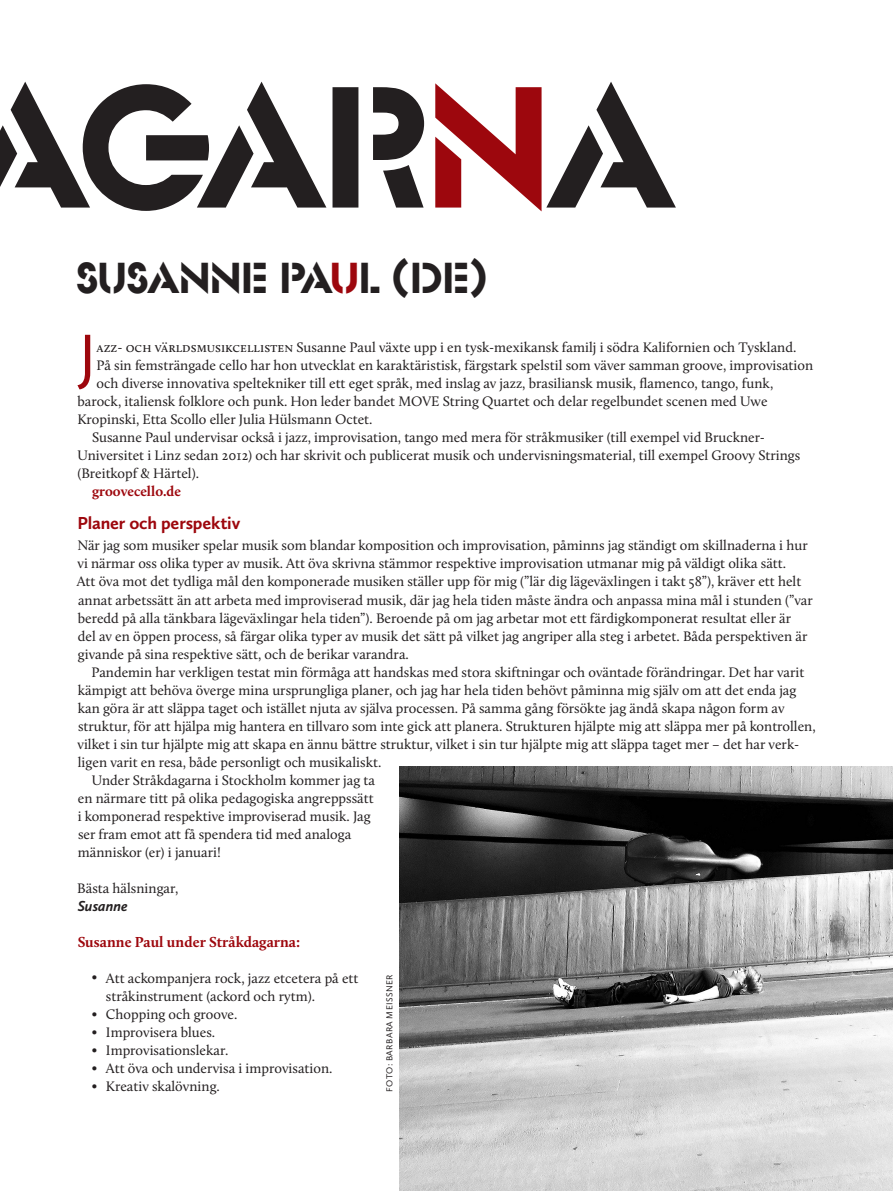
<style>
.page{position:relative;width:893px;height:1191px;background:#fff}
.page>*{position:absolute;margin:0;border:0;box-sizing:border-box;transform-origin:0 0}
.t1{font:180px "Glaser Ste D";letter-spacing:-.04em;color:#231f20}
.Brödtext_med_liten_a{font:64.65px "Calluna Sans";color:#9d070d}
.t2{font:45px "Glaser Ste D";letter-spacing:-.03em;color:#231f20}
.Mellanrubrik__Report{font:700 18px "Calluna Sans";letter-spacing:-.01em;color:#9d070d}
.Underrubrik_med_stöd{font:700 15px "Calluna";color:#9d070d}
.t3{font:italic 700 15px "Calluna Sans";color:#231f20}
.Brödtext{font:14.25px/18px "Calluna";color:#231f20}
.Brödtext_utan_indrag{font:14.25px/18px "Calluna";color:#231f20}
.Brödtext_med_liten_a-2{font:14.25px "Calluna";color:#231f20}
.Brödtext-2{font:700 14.25px "Calluna";color:#9d070d}
.Fotograf{font:9px "Calluna Sans";letter-spacing:.04em;color:#231f20}
.s1{color:#9d070d}
.s2{font-weight:600}
</style>
<div class="page">
<img style="left:399px;top:766px;width:494px;height:425px">
<h1 class="t1" style="left:-30px;top:45px;width:701px">AGAR<span class="s1">N</span>A</h1>
<p class="t2" style="left:76px;top:253px;width:414px">SUSANNE PA<span class="s1">U</span>L (DE)</p>
<p class="Brödtext_med_liten_a" style="left:79px;top:317px;width:20px">J</p>
<p class="Brödtext_med_liten_a-2" style="left:97px;top:339px;width:701px">azz- och världsmusikcellisten Susanne Paul växte upp i en tysk-mexikansk familj i södra Kalifornien och Tyskland.</p>
<p class="Brödtext_med_liten_a-2" style="left:97px;top:357px;width:718px">På sin femsträngade cello har hon utvecklat en karaktäristisk, färgstark spelstil som väver samman groove, improvisation</p>
<p class="Brödtext_med_liten_a-2" style="left:97px;top:375px;width:678px">och diverse innovativa speltekniker till ett eget språk, med inslag av jazz, brasiliansk musik, flamenco, tango, funk,</p>
<p class="Brödtext_med_liten_a-2" style="left:77px;top:393px;width:692px">barock, italiensk folklore och punk. Hon leder bandet MOVE String Quartet och delar regelbundet scenen med Uwe</p>
<p class="Brödtext_med_liten_a-2" style="left:77px;top:411px;width:297px">Kropinski, Etta Scollo eller Julia Hülsmann Octet.</p>
<p class="Brödtext" style="left:77px;top:428px;width:724px;text-indent:15px">Susanne Paul undervisar också i jazz, improvisation, tango med mera för stråkmusiker (till exempel vid Bruckner-<br>Universitet i Linz sedan 2012) och har skrivit och publicerat musik och undervisningsmaterial, till exempel Groovy Strings (Breitkopf &amp; Härtel).</p>
<p class="Brödtext-2" style="left:92px;top:483px;width:90px">groovecello.de</p>
<p class="Mellanrubrik__Report" style="left:77px;top:512px;width:164px">Planer och perspektiv</p>
<p class="Brödtext_utan_indrag" style="left:77px;top:536px;width:737px">När jag som musiker spelar musik som blandar komposition och improvisation, påminns jag ständigt om skillnaderna i hur vi närmar oss olika typer av musik. Att öva skrivna stämmor respektive improvisation utmanar mig på väldigt olika sätt.<br>Att öva mot det tydliga mål den komponerade musiken ställer upp för mig (”lär dig lägeväxlingen i takt 58”), kräver ett helt annat arbetssätt än att arbeta med improviserad musik, där jag hela tiden måste ändra och anpassa mina mål i stunden (”var beredd på alla tänkbara lägeväxlingar hela tiden”). Beroende på om jag arbetar mot ett färdigkomponerat resultat eller är<br>del av en öppen process, så färgar olika typer av musik det sätt på vilket jag angriper alla steg i arbetet. Båda perspektiven är givande på sina respektive sätt, och de berikar varandra.</p>
<p class="Brödtext" style="left:78px;top:662px;width:740px;text-indent:14px">Pandemin har verkligen testat min förmåga att handskas med stora skiftningar och oväntade förändringar. Det har varit kämpigt att behöva överge mina ursprungliga planer, och jag har hela tiden behövt påminna mig själv om att det enda jag kan göra är att släppa taget och istället njuta av själva processen. På samma gång försökte jag ändå skapa någon form av struktur, för att hjälpa mig hantera en tillvaro som inte gick att planera. Strukturen hjälpte mig att släppa mer på kontrollen, vilket i sin tur hjälpte mig att skapa en ännu bättre struktur, vilket i sin tur hjälpte mig att släppa taget mer – det har verk&shy;ligen varit en resa, både personligt och musikaliskt.</p>
<p class="Brödtext" style="left:78px;top:770px;width:299px;text-indent:14px">Under Stråkdagarna i Stockholm kommer jag ta en närmare titt på olika pedagogiska angreppssätt i komponerad respektive improviserad musik. Jag ser fram emot att få spendera tid med analoga människor (er) i januari!</p>
<p class="Brödtext_utan_indrag" style="left:77px;top:878px;width:103px">Bästa hälsningar,</p>
<p class="t3" style="left:78px;top:896px;width:51px">Susanne</p>
<p class="Underrubrik_med_stöd" style="left:78px;top:932px;width:224px">Susanne Paul under Stråkdagarna:</p>
<p class="Brödtext_utan_indrag" style="left:106px;top:968px;width:254px;text-indent:-14px"><span class="s2">•</span> Att ackompanjera rock, jazz etcetera på ett stråkinstrument (ackord och rytm).</p>
<p class="Brödtext_utan_indrag" style="left:92px;top:1004px;width:147px"><span class="s2">•</span> Chopping och groove.</p>
<p class="Brödtext_utan_indrag" style="left:92px;top:1022px;width:125px"><span class="s2">•</span> Improvisera blues.</p>
<p class="Brödtext_utan_indrag" style="left:92px;top:1040px;width:138px"><span class="s2">•</span> Improvisationslekar.</p>
<p class="Brödtext_utan_indrag" style="left:92px;top:1058px;width:242px"><span class="s2">•</span> Att öva och undervisa i improvisation.</p>
<p class="Brödtext_utan_indrag" style="left:92px;top:1076px;width:130px"><span class="s2">•</span> Kreativ skalövning.</p>
<p class="Fotograf" style="left:384px;top:1091px;width:118px;rotate:-90deg">FOTO: BARBARA MEISSNER</p>
</div>
